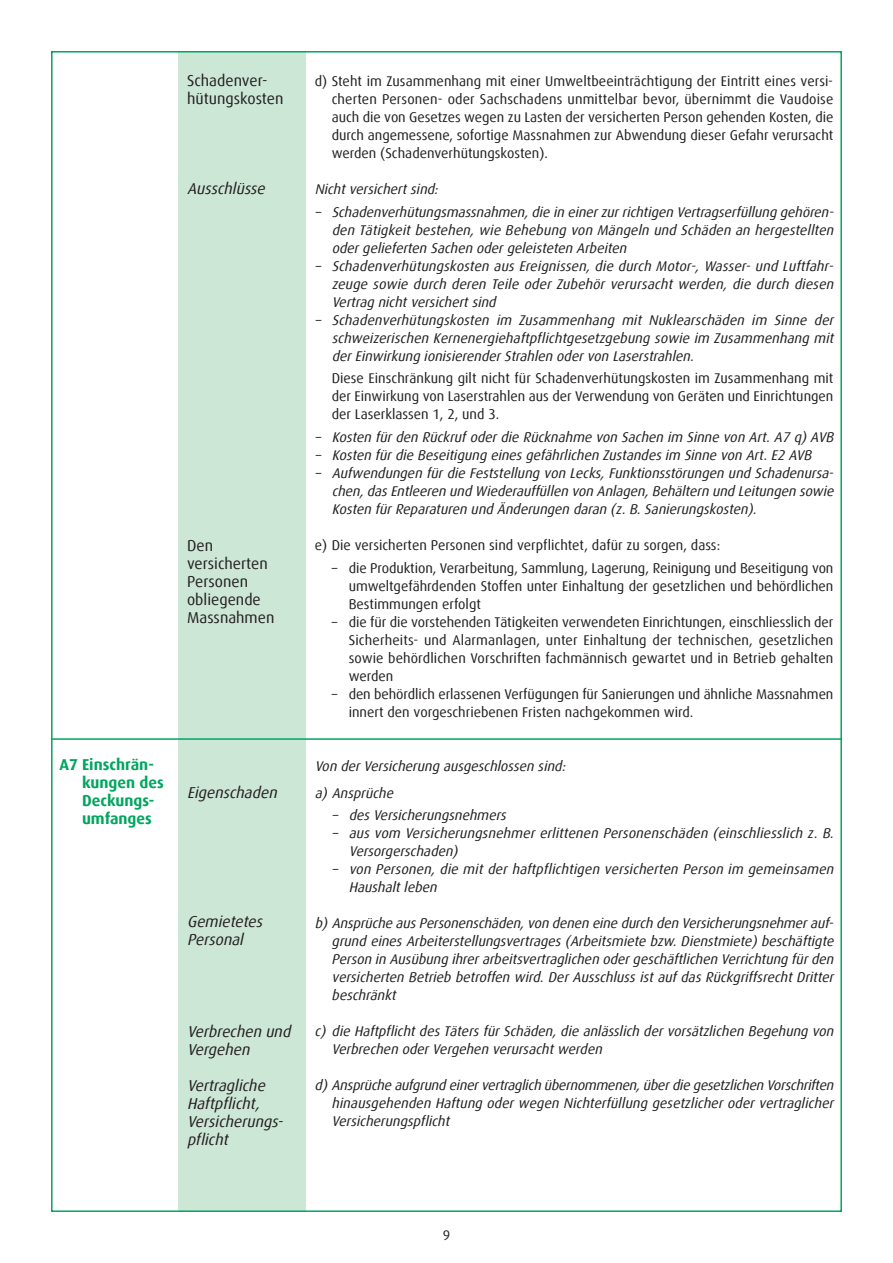
<style>
.page{position:relative;width:893px;height:1263px;background:#fff}
.page>*{position:absolute;margin:0;border:0;box-sizing:border-box;transform-origin:0 0}
.t1{font:italic 15.75px/18px "Dax";color:#231f20}
.t2{font:15.75px/18px "Dax";color:#231f20}
.t3{font:700 15.75px/18px "Dax";color:#00a65f}
.t4{font:italic 14.1px/18px "Dax";color:#231f20;text-align:justify}
.t5{font:14.1px/18px "Dax";color:#231f20;text-align:justify}
</style>
<div class="page">
<div style="left:179px;top:51px;width:127px;height:1161px;background:#cde7d7"></div>
<hr style="left:51px;top:738px;width:791px;height:2px;background:#00a65f">
<p class="t3" style="left:82px;top:756px;width:83px;text-indent:-22px">A7 Einschrän&shy;kungen des<br>Deckungs&shy;umfanges</p>
<p class="t2" style="left:187px;top:71px;width:98px">Schadenver&shy;hütungskosten</p>
<p class="t1" style="left:187px;top:179px;width:83px">Ausschlüsse</p>
<p class="t2" style="left:187px;top:536px;width:89px">Den versicherten<br>Personen obliegende<br>Massnahmen</p>
<p class="t1" style="left:187px;top:784px;width:95px">Eigenschaden</p>
<p class="t1" style="left:187px;top:913px;width:80px">Gemietetes<br>Personal</p>
<p class="t1" style="left:187px;top:1022px;width:108px">Verbrechen und<br>Vergehen</p>
<p class="t1" style="left:187px;top:1076px;width:101px">Vertragliche<br>Haftpflicht,<br>Versicherungs&shy;pflicht</p>
<p class="t5" style="left:332px;top:73px;width:503px;text-indent:-17px">d) Steht im Zusammenhang mit einer Umweltbeeinträchtigung der Eintritt eines versi&shy;cherten Personen- oder Sachschadens unmittelbar bevor, übernimmt die Vaudoise auch die von Gesetzes wegen zu Lasten der versicherten Person gehenden Kosten, die durch angemessene, sofortige Massnahmen zur Abwendung dieser Gefahr verursacht werden (Schadenverhütungskosten).</p>
<p class="t4" style="left:315px;top:181px;width:128px">Nicht versichert sind:</p>
<p class="t4" style="left:332px;top:203px;width:506px;text-indent:-17px">– Schadenverhütungsmassnahmen, die in einer zur richtigen Vertragserfüllung gehören&shy;den Tätigkeit bestehen, wie Behebung von Mängeln und Schäden an hergestellten oder gelieferten Sachen oder geleisteten Arbeiten</p>
<p class="t4" style="left:332px;top:257px;width:506px;text-indent:-17px">– Schadenverhütungskosten aus Ereignissen, die durch Motor-, Wasser- und Luftfahr&shy;zeuge sowie durch deren Teile oder Zubehör verursacht werden, die durch diesen Vertrag nicht versichert sind</p>
<p class="t4" style="left:332px;top:311px;width:506px;text-indent:-17px">– Schadenverhütungskosten im Zusammenhang mit Nuklearschäden im Sinne der schweizerischen Kernenergiehaftpflichtgesetzgebung sowie im Zusammenhang mit der Einwirkung ionisierender Strahlen oder von Laserstrahlen.</p>
<p class="t5" style="left:332px;top:370px;width:503px">Diese Einschränkung gilt nicht für Schadenverhütungskosten im Zusammenhang mit der Einwirkung von Laserstrahlen aus der Verwendung von Geräten und Einrichtungen der Laserklassen 1, 2, und 3.</p>
<p class="t4" style="left:315px;top:428px;width:523px">– Kosten für den Rückruf oder die Rücknahme von Sachen im Sinne von Art. A7 q) AVB</p>
<p class="t4" style="left:315px;top:446px;width:502px">– Kosten für die Beseitigung eines gefährlichen Zustandes im Sinne von Art. E2 AVB</p>
<p class="t4" style="left:332px;top:464px;width:506px;text-indent:-17px">– Aufwendungen für die Feststellung von Lecks, Funktionsstörungen und Schadenursa&shy;chen, das Entleeren und Wiederauffüllen von Anlagen, Behältern und Leitungen sowie Kosten für Reparaturen und Änderungen daran (z. B. Sanierungskosten).</p>
<p class="t5" style="left:315px;top:536px;width:407px">e) Die versicherten Personen sind verpflichtet, dafür zu sorgen, dass:</p>
<p class="t5" style="left:349px;top:559px;width:486px;text-indent:-17px">– die Produktion, Verarbeitung, Sammlung, Lagerung, Reinigung und Beseitigung von umweltgefährdenden Stoffen unter Einhaltung der gesetzlichen und behördlichen Bestimmungen erfolgt</p>
<p class="t5" style="left:349px;top:613px;width:486px;text-indent:-17px">– die für die vorstehenden Tätigkeiten verwendeten Einrichtungen, einschliesslich der Sicherheits- und Alarmanlagen, unter Einhaltung der technischen, gesetzlichen sowie behördlichen Vorschriften fachmännisch gewartet und in Betrieb gehalten werden</p>
<p class="t5" style="left:349px;top:685px;width:486px;text-indent:-17px">– den behördlich erlassenen Verfügungen für Sanierungen und ähnliche Massnahmen innert den vorgeschriebenen Fristen nachgekommen wird.</p>
<p class="t4" style="left:315px;top:752px;width:255px;line-height:27px">Von der Versicherung ausgeschlossen sind: a) Ansprüche</p>
<p class="t4" style="left:332px;top:806px;width:179px">– des Versicherungsnehmers</p>
<p class="t4" style="left:349px;top:824px;width:489px;text-indent:-17px">– aus vom Versicherungsnehmer erlittenen Personenschäden (einschliesslich z. B.<br>Versorgerschaden)</p>
<p class="t4" style="left:349px;top:860px;width:489px;text-indent:-17px">– von Personen, die mit der haftpflichtigen versicherten Person im gemeinsamen<br>Haushalt leben</p>
<p class="t4" style="left:332px;top:914px;width:506px;text-indent:-17px">b) Ansprüche aus Personenschäden, von denen eine durch den Versicherungsnehmer auf&shy;grund eines Arbeiterstellungsvertrages (Arbeitsmiete bzw. Dienstmiete) beschäftigte Person in Ausübung ihrer arbeitsvertraglichen oder geschäftlichen Verrichtung für den versicherten Betrieb betroffen wird. Der Ausschluss ist auf das Rückgriffsrecht Dritter beschränkt</p>
<p class="t4" style="left:332px;top:1022px;width:506px;text-indent:-17px">c) die Haftpflicht des Täters für Schäden, die anlässlich der vorsätzlichen Begehung von<br>Verbrechen oder Vergehen verursacht werden</p>
<p class="t4" style="left:332px;top:1076px;width:506px;text-indent:-17px">d) Ansprüche aufgrund einer vertraglich übernommenen, über die gesetzlichen Vorschriften hinausgehenden Haftung oder wegen Nichterfüllung gesetzlicher oder vertraglicher Versicherungspflicht</p>
<p class="t5" style="left:443px;top:1226px;width:9px">9</p>
</div>
